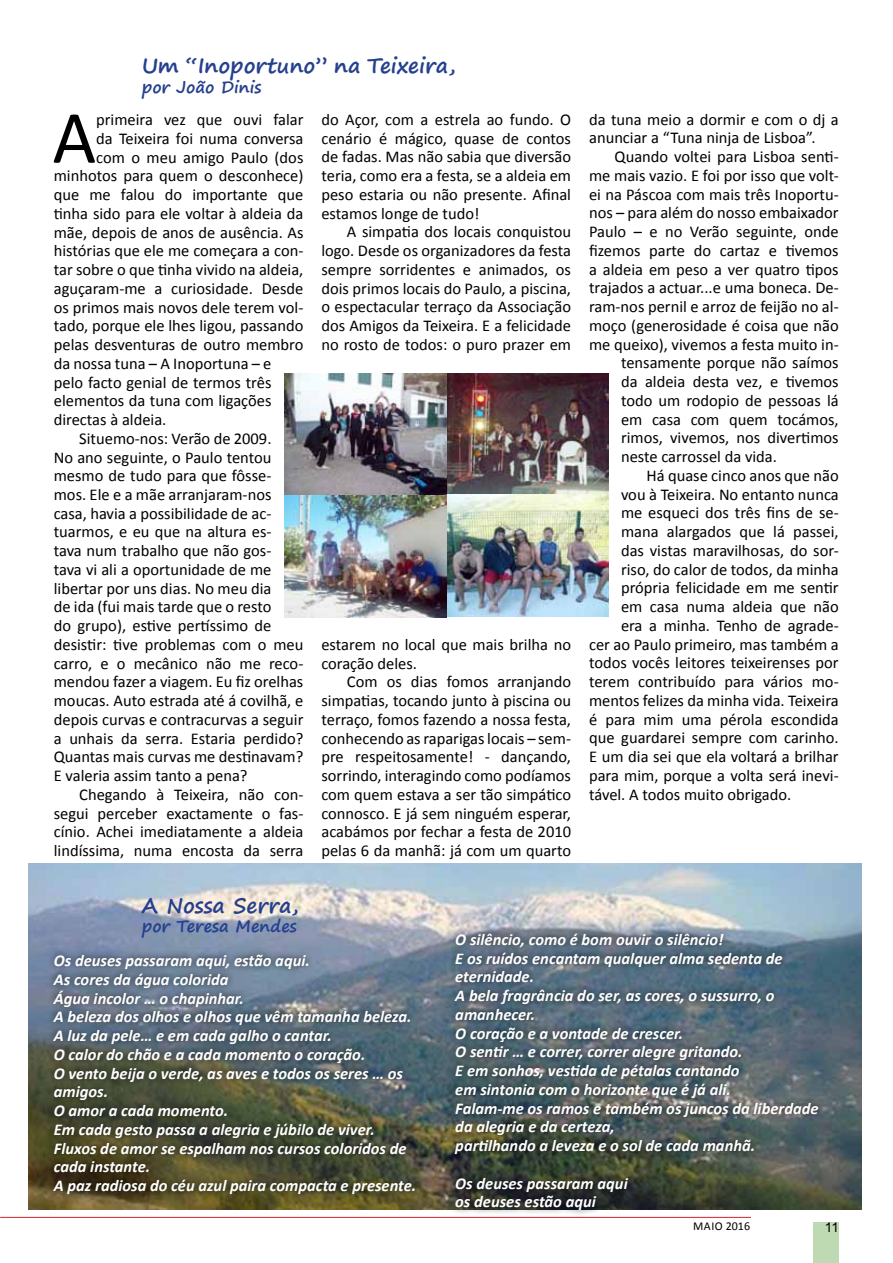
<style>
.page{position:relative;width:893px;height:1263px;background:#fff}
.page>*{position:absolute;margin:0;border:0;box-sizing:border-box;transform-origin:0 0}
.t1{font:75.6px "Calibri";color:#000}
.t2{font:700 21px "Segoe Print";color:#25408f}
.t3{font:16.5px/18.8px "Calibri";color:#000;text-align:justify}
.t4{font:italic 700 16.5px/18.8px "Calibri";color:#fff}
.t5{font:700 16.5px "Segoe Print";color:#25408f}
.t6{font:13.5px "Arial";color:#000}
.t7{font:12px "Calibri";letter-spacing:.02em;color:#000}
</style>
<div class="page">
<div style="left:813px;top:1222px;width:26px;height:41px;background:#bddab3"></div>
<hr style="left:0;top:1217px;width:751px;height:1px;background:#d2232a">
<img style="left:28px;top:863px;width:834px;height:347px">
<div style="left:46px;top:925px;width:780px;height:293px;background:#000;opacity:.75"></div>
<img style="left:284px;top:373px;width:324px;height:244px">
<p class="t2" style="left:142px;top:46px;width:315px">Um “Inoportuno” na Teixeira,</p>
<p class="t5" style="left:142px;top:72px;width:121px">por João Dinis</p>
<h1 class="t1" style="left:52px;top:90px;width:45px">A</h1>
<p class="t3" style="left:96px;top:110px;width:209px">primeira vez que ouvi falar</p>
<p class="t3" style="left:96px;top:129px;width:209px">da Teixeira foi numa conversa</p>
<p class="t3" style="left:96px;top:148px;width:209px">com o meu amigo Paulo (dos</p>
<p class="t3" style="left:54px;top:166px;width:251px">minhotos para quem o desconhece)</p>
<p class="t3" style="left:54px;top:185px;width:251px">que me falou do importante que</p>
<p class="t3" style="left:54px;top:204px;width:251px">tinha sido para ele voltar à aldeia da</p>
<p class="t3" style="left:54px;top:223px;width:251px">mãe, depois de anos de ausência. As</p>
<p class="t3" style="left:54px;top:241px;width:251px">histórias que ele me começara a con-</p>
<p class="t3" style="left:54px;top:260px;width:251px">tar sobre o que tinha vivido na aldeia,</p>
<p class="t3" style="left:54px;top:279px;width:251px">aguçaram-me a curiosidade. Desde</p>
<p class="t3" style="left:54px;top:298px;width:251px">os primos mais novos dele terem vol-</p>
<p class="t3" style="left:54px;top:316px;width:251px">tado, porque ele lhes ligou, passando</p>
<p class="t3" style="left:54px;top:335px;width:251px">pelas desventuras de outro membro</p>
<p class="t3" style="left:54px;top:354px;width:219px">da nossa tuna – A Inoportuna – e</p>
<p class="t3" style="left:54px;top:373px;width:219px">pelo facto genial de termos três</p>
<p class="t3" style="left:54px;top:391px;width:219px">elementos da tuna com ligações</p>
<p class="t3" style="left:54px;top:410px;width:114px">directas à aldeia.</p>
<p class="t3" style="left:79px;top:429px;width:194px">Situemo-nos: Verão de 2009.</p>
<p class="t3" style="left:54px;top:448px;width:219px">No ano seguinte, o Paulo tentou</p>
<p class="t3" style="left:54px;top:466px;width:219px">mesmo de tudo para que fôsse-</p>
<p class="t3" style="left:54px;top:485px;width:219px">mos. Ele e a mãe arranjaram-nos</p>
<p class="t3" style="left:54px;top:504px;width:219px">casa, havia a possibilidade de ac-</p>
<p class="t3" style="left:54px;top:523px;width:219px">tuarmos, e eu que na altura es-</p>
<p class="t3" style="left:54px;top:541px;width:219px">tava num trabalho que não gos-</p>
<p class="t3" style="left:54px;top:560px;width:219px">tava vi ali a oportunidade de me</p>
<p class="t3" style="left:54px;top:579px;width:219px">libertar por uns dias. No meu dia</p>
<p class="t3" style="left:54px;top:598px;width:219px">de ida (fui mais tarde que o resto</p>
<p class="t3" style="left:54px;top:616px;width:219px">do grupo), estive pertíssimo de</p>
<p class="t3" style="left:54px;top:635px;width:251px">desistir: tive problemas com o meu</p>
<p class="t3" style="left:54px;top:654px;width:251px">carro, e o mecânico não me reco-</p>
<p class="t3" style="left:54px;top:673px;width:251px">mendou fazer a viagem. Eu fiz orelhas</p>
<p class="t3" style="left:54px;top:691px;width:251px">moucas. Auto estrada até á covilhã, e</p>
<p class="t3" style="left:54px;top:710px;width:251px">depois curvas e contracurvas a seguir</p>
<p class="t3" style="left:54px;top:729px;width:251px">a unhais da serra. Estaria perdido?</p>
<p class="t3" style="left:54px;top:748px;width:251px">Quantas mais curvas me destinavam?</p>
<p class="t3" style="left:54px;top:766px;width:195px">E valeria assim tanto a pena?</p>
<p class="t3" style="left:79px;top:785px;width:226px">Chegando à Teixeira, não con-</p>
<p class="t3" style="left:54px;top:804px;width:251px">segui perceber exactamente o fas-</p>
<p class="t3" style="left:54px;top:823px;width:251px">cínio. Achei imediatamente a aldeia</p>
<p class="t3" style="left:54px;top:841px;width:251px">lindíssima, numa encosta da serra</p>
<p class="t3" style="left:321px;top:110px;width:251px">do Açor, com a estrela ao fundo. O cenário é mágico, quase de contos de fadas. Mas não sabia que diversão teria, como era a festa, se a aldeia em peso estaria ou não presente. Afinal estamos longe de tudo!</p>
<p class="t3" style="left:321px;top:222px;width:251px;text-indent:26px">A simpatia dos locais conquistou logo. Desde os organizadores da festa sempre sorridentes e animados, os dois primos locais do Paulo, a piscina, o espectacular terraço da Associação dos Amigos da Teixeira. E a felicidade no rosto de todos: o puro prazer em</p>
<p class="t3" style="left:321px;top:635px;width:251px">estarem no local que mais brilha no coração deles.</p>
<p class="t3" style="left:321px;top:672px;width:251px;text-indent:26px">Com os dias fomos arranjando simpatias, tocando junto à piscina ou terraço, fomos fazendo a nossa festa, conhecendo as raparigas locais – sem&shy;pre respeitosamente! - dançando, sorrindo, interagindo como podíamos com quem estava a ser tão simpático connosco. E já sem ninguém esperar, acabámos por fechar a festa de 2010 pelas 6 da manhã: já com um quarto</p>
<p class="t3" style="left:589px;top:110px;width:251px">da tuna meio a dormir e com o dj a anunciar a “Tuna ninja de Lisboa”.</p>
<p class="t3" style="left:615px;top:147px;width:226px">Quando voltei para Lisboa senti-</p>
<p class="t3" style="left:589px;top:166px;width:251px">me mais vazio. E foi por isso que volt-</p>
<p class="t3" style="left:589px;top:185px;width:251px">ei na Páscoa com mais três Inoportu-</p>
<p class="t3" style="left:589px;top:204px;width:251px">nos – para além do nosso embaixador</p>
<p class="t3" style="left:589px;top:222px;width:251px">Paulo – e no Verão seguinte, onde</p>
<p class="t3" style="left:589px;top:241px;width:251px">fizemos parte do cartaz e tivemos</p>
<p class="t3" style="left:589px;top:260px;width:251px">a aldeia em peso a ver quatro tipos</p>
<p class="t3" style="left:589px;top:279px;width:251px">trajados a actuar...e uma boneca. De-</p>
<p class="t3" style="left:589px;top:297px;width:251px">ram-nos pernil e arroz de feijão no al-</p>
<p class="t3" style="left:589px;top:316px;width:251px">moço (generosidade é coisa que não</p>
<p class="t3" style="left:589px;top:335px;width:251px">me queixo), vivemos a festa muito in-</p>
<p class="t3" style="left:621px;top:354px;width:219px">tensamente porque não saímos</p>
<p class="t3" style="left:621px;top:372px;width:219px">da aldeia desta vez, e tivemos</p>
<p class="t3" style="left:621px;top:391px;width:219px">todo um rodopio de pessoas lá</p>
<p class="t3" style="left:621px;top:410px;width:219px">em casa com quem tocámos,</p>
<p class="t3" style="left:621px;top:429px;width:219px">rimos, vivemos, nos divertimos</p>
<p class="t3" style="left:621px;top:447px;width:157px">neste carrossel da vida.</p>
<p class="t3" style="left:646px;top:466px;width:194px">Há quase cinco anos que não</p>
<p class="t3" style="left:621px;top:485px;width:219px">vou à Teixeira. No entanto nunca</p>
<p class="t3" style="left:621px;top:504px;width:219px">me esqueci dos três fins de se-</p>
<p class="t3" style="left:621px;top:522px;width:219px">mana alargados que lá passei,</p>
<p class="t3" style="left:621px;top:541px;width:219px">das vistas maravilhosas, do sor-</p>
<p class="t3" style="left:621px;top:560px;width:219px">riso, do calor de todos, da minha</p>
<p class="t3" style="left:621px;top:578px;width:219px">própria felicidade em me sentir</p>
<p class="t3" style="left:621px;top:597px;width:219px">em casa numa aldeia que não</p>
<p class="t3" style="left:621px;top:616px;width:219px">era a minha. Tenho de agrade-</p>
<p class="t3" style="left:589px;top:635px;width:251px">cer ao Paulo primeiro, mas também a</p>
<p class="t3" style="left:589px;top:653px;width:251px">todos vocês leitores teixeirenses por</p>
<p class="t3" style="left:589px;top:672px;width:251px">terem contribuído para vários mo-</p>
<p class="t3" style="left:589px;top:691px;width:251px">mentos felizes da minha vida. Teixeira</p>
<p class="t3" style="left:589px;top:710px;width:251px">é para mim uma pérola escondida</p>
<p class="t3" style="left:589px;top:728px;width:251px">que guardarei sempre com carinho.</p>
<p class="t3" style="left:589px;top:747px;width:251px">E um dia sei que ela voltará a brilhar</p>
<p class="t3" style="left:589px;top:766px;width:251px">para mim, porque a volta será inevi-</p>
<p class="t3" style="left:589px;top:785px;width:204px">tável. A todos muito obrigado.</p>
<p class="t2" style="left:142px;top:886px;width:158px">A Nossa Serra,</p>
<p class="t5" style="left:142px;top:911px;width:157px">por Teresa Mendes</p>
<p class="t4" style="left:54px;top:951px;width:364px">Os deuses passaram aqui, estão aqui.<br>As cores da água colorida<br>Água incolor … o chapinhar.<br>A beleza dos olhos e olhos que vêm tamanha beleza.<br>A luz da pele… e em cada galho o cantar.<br>O calor do chão e a cada momento o coração.<br>O vento beija o verde, as aves e todos os seres … os amigos.<br>O amor a cada momento.<br>Em cada gesto passa a alegria e júbilo de viver.<br>Fluxos de amor se espalham nos cursos coloridos de cada instante.<br>A paz radiosa do céu azul paira compacta e presente.</p>
<p class="t4" style="left:455px;top:930px;width:365px">O silêncio, como é bom ouvir o silêncio!<br>E os ruídos encantam qualquer alma sedenta de eternidade.<br>A bela fragrância do ser, as cores, o sussurro, o amanhecer.<br>O coração e a vontade de crescer.<br>O sentir … e correr, correr alegre gritando.<br>E em sonhos, vestida de pétalas cantando<br>em sintonia com o horizonte que é já ali.<br>Falam-me os ramos e também os juncos da liberdade da alegria e da certeza,<br>partilhando a leveza e o sol de cada manhã.</p>
<p class="t4" style="left:455px;top:1174px;width:174px">Os deuses passaram aqui os deuses estão aqui</p>
<p class="t7" style="left:693px;top:1218px;width:58px">MAIO 2016</p>
<p class="t6" style="left:825px;top:1218px;width:16px">11</p>
</div>
